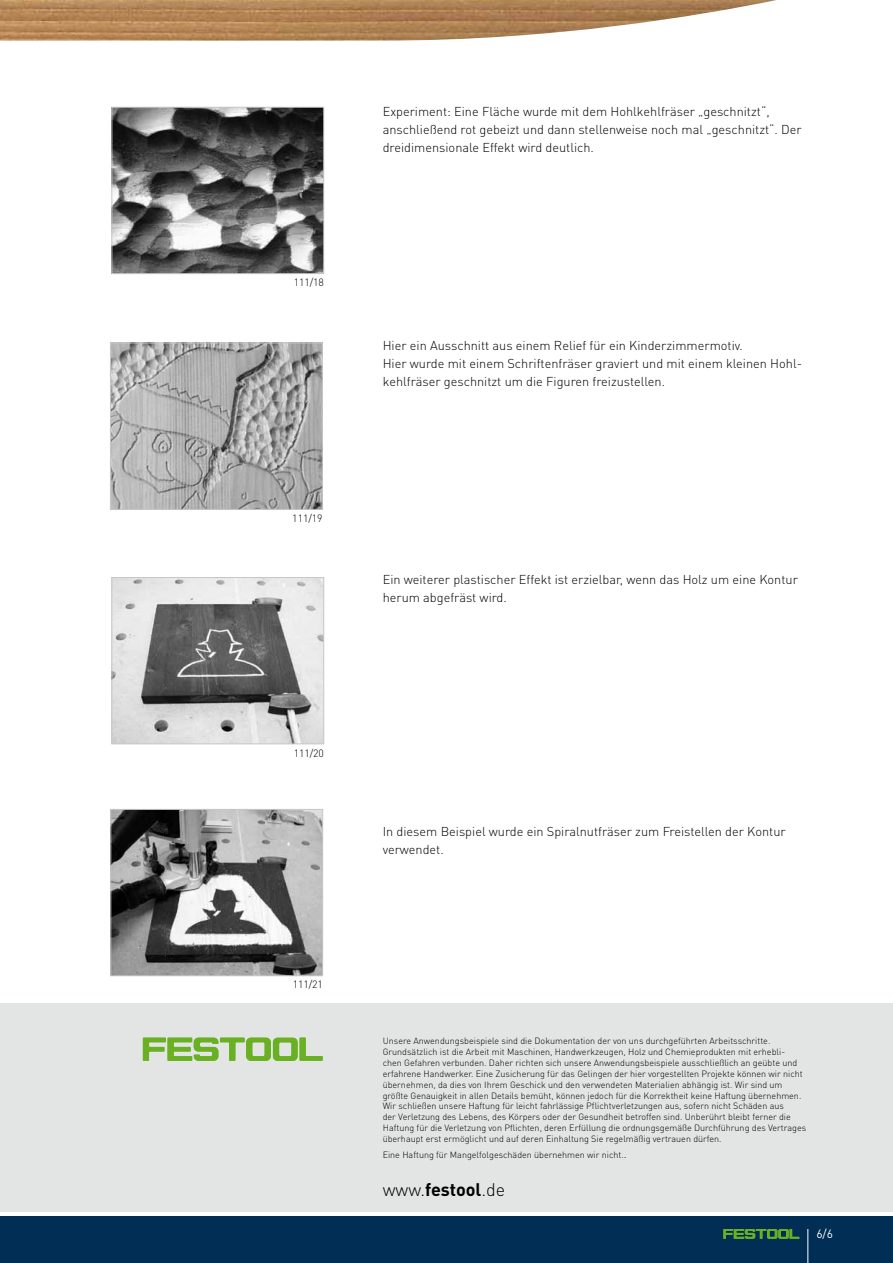
<style>
.page{position:relative;width:893px;height:1263px;background:#fff}
.page>*{position:absolute;margin:0;border:0;box-sizing:border-box;transform-origin:0 0}
.t1{font:300 18px "DIN Pro";color:#000}
.t2{font:300 12.75px/18px "DIN Pro";color:#000}
.t3{font:12px "DIN Pro";color:#fff}
.t4{font:300 10.5px "DIN Pro";letter-spacing:-.005em;color:#000}
.t5{font:300 9px/10.8px "DIN Pro";color:#000}
.s1{font-size:11.25px}
.s2{font-weight:700}
</style>
<div class="page">
<div style="left:0;top:1216px;width:893px;height:47px;background:#002e54"></div>
<svg style="left:723px;top:1229px;width:76px;height:10px"></svg>
<hr style="left:807px;top:1229px;width:1px;height:34px;background:#fff">
<div style="left:0;top:1003px;width:893px;height:209px;background:#e3e4e4"></div>
<svg style="left:143px;top:1037px;width:180px;height:24px"></svg>
<img style="left:0;top:0;width:776px;height:41px">
<img style="left:114px;top:109px;width:208px;height:163px">
<div style="left:112px;top:107px;width:212px;height:167px;border:1px solid #c6c7c8"></div>
<img style="left:112px;top:811px;width:209px;height:163px">
<div style="left:110px;top:809px;width:213px;height:167px;border:1px solid #c6c7c8"></div>
<img style="left:112px;top:345px;width:209px;height:163px">
<div style="left:110px;top:343px;width:213px;height:167px;border:1px solid #c6c7c8"></div>
<img style="left:114px;top:579px;width:208px;height:163px">
<div style="left:112px;top:577px;width:212px;height:167px;border:1px solid #c6c7c8"></div>
<p class="t4" style="left:294px;top:275px;width:32px">111/18</p>
<p class="t4" style="left:292px;top:511px;width:32px">111/19</p>
<p class="t4" style="left:294px;top:746px;width:32px">111/20</p>
<p class="t4" style="left:293px;top:977px;width:32px">111/21</p>
<h2 class="t2" style="left:383px;top:102px;width:421px">Experiment: Eine Fläche wurde mit dem Hohlkehlfräser „geschnitzt“, anschließend rot gebeizt und dann stellenweise noch mal „geschnitzt“. Der dreidimensionale Effekt wird deutlich.</h2>
<h2 class="t2" style="left:383px;top:336px;width:421px">Hier ein Ausschnitt aus einem Relief für ein Kinderzimmermotiv.<br>Hier wurde mit einem Schriftenfräser graviert und mit einem kleinen Hohl&shy;kehlfräser geschnitzt um die Figuren freizustellen.</h2>
<h2 class="t2" style="left:383px;top:570px;width:417px">Ein weiterer plastischer Effekt ist erzielbar, wenn das Holz um eine Kontur herum abgefräst wird.</h2>
<h2 class="t2" style="left:383px;top:822px;width:405px">In diesem Beispiel wurde ein Spiralnutfräser zum Freistellen der Kontur verwendet.</h2>
<p class="t5" style="left:383px;top:1035px;width:425px">Unsere Anwendungsbeispiele sind die Dokumentation der von uns durchgeführten Arbeitsschritte.<br>Grundsätzlich ist die Arbeit mit Maschinen, Handwerkzeugen, Holz und Chemieprodukten mit erhebli&shy;chen Gefahren verbunden. Daher richten sich unsere Anwendungsbeispiele ausschließlich an geübte und erfahrene Handwerker. Eine Zusicherung für das Gelingen der hier vorgestellten Projekte können wir nicht übernehmen, da dies von Ihrem Geschick und den verwendeten Materialien abhängig ist. Wir sind um größte Genauigkeit in allen Details bemüht, können jedoch für die Korrektheit keine Haftung übernehmen.<br>Wir schließen unsere Haftung für leicht fahrlässige Pflichtverletzungen aus, sofern nicht Schäden aus<br>der Verletzung des Lebens, des Körpers oder der Gesundheit betroffen sind. Unberührt bleibt ferner die Haftung für die Verletzung von Pflichten, deren Erfüllung die ordnungsgemäße Durchführung des Vertrages überhaupt erst ermöglicht und auf deren Einhaltung Sie regelmäßig vertrauen dürfen.</p>
<p class="t5" style="left:383px;top:1149px;width:246px">Eine Haftung für Mangelfolgeschäden übernehmen wir nicht.<span class="s1">.</span></p>
<h1 class="t1" style="left:383px;top:1177px;width:124px">www.<span class="s2">festool</span>.de</h1>
<h3 class="t3" style="left:816px;top:1225px;width:18px">6/6</h3>
</div>
